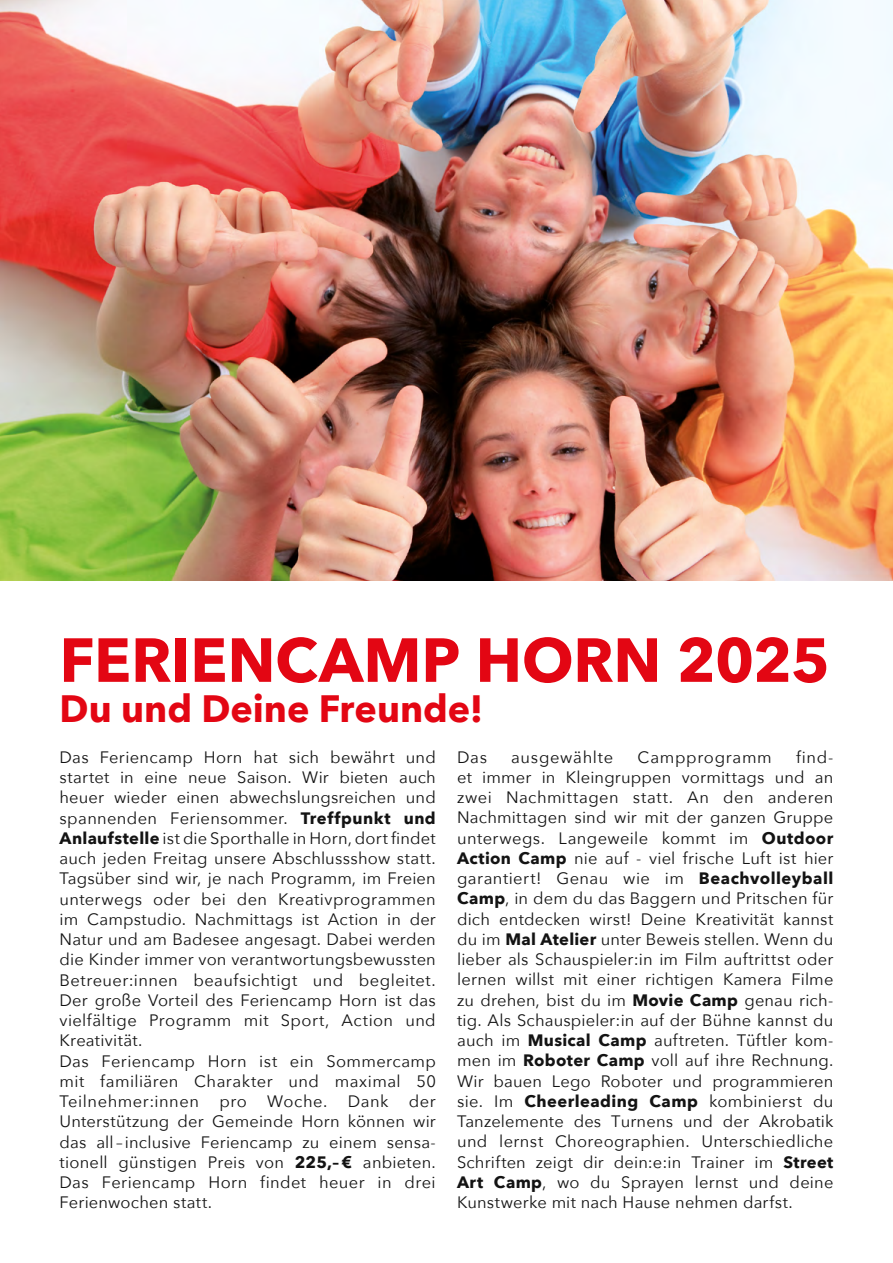
<style>
.page{position:relative;width:893px;height:1263px;background:#fff}
.page>*{position:absolute;margin:0;border:0;box-sizing:border-box;transform-origin:0 0}
.t1{font:700 61.5px "Avenir Next";letter-spacing:-.005em;color:#e30613}
.t2{font:700 37.95px "Avenir Next";color:#e30613}
.t3{font:16.5px/20.2px "Avenir Next";letter-spacing:.015em;color:#131313}
.t4{font:16.5px "Avenir Next";letter-spacing:.04em;color:#131313}
.s1{font-weight:700}
</style>
<div class="page">
<img style="left:0;top:0;width:893px;height:580px">
<h1 class="t1" style="left:60px;top:607px;width:772px">FERIENCAMP HORN 2025</h1>
<h2 class="t2" style="left:60px;top:676px;width:425px">Du und Deine Freunde!</h2>
<p class="t3" style="left:60px;top:746px;width:378px">Das Feriencamp Horn hat sich bewährt und startet in eine neue Saison. Wir bieten auch heuer wieder einen abwechslungsreichen und spannenden Feriensommer. <span class="s1">Treffpunkt und Anlaufstelle</span> ist die Sporthalle in Horn, dort findet auch jeden Freitag unsere Abschlussshow statt.<br>Tagsüber sind wir, je nach Programm, im Freien unterwegs oder bei den Kreativprogrammen im Campstudio. Nachmittags ist Action in der Natur und am Badesee angesagt. Dabei werden die Kinder immer von verantwortungsbewussten Betreuer:innen beaufsichtigt und begleitet.<br>Der große Vorteil des Feriencamp Horn ist das vielfältige Programm mit Sport, Action und Kreativität.<br>Das Feriencamp Horn ist ein Sommercamp mit familiären Charakter und maximal 50<br>Teilnehmer:innen pro Woche. Dank der Unterstützung der Gemeinde Horn können wir das all – inclusive Feriencamp zu einem sensa&shy;tionell günstigen Preis von <span class="s1">225,–€</span> anbieten.<br>Das Feriencamp Horn findet heuer in drei Ferienwochen statt.</p>
<p class="t3" style="left:457px;top:746px;width:31px">Das</p>
<p class="t4" style="left:511px;top:743px;width:104px">ausgewählte</p>
<p class="t4" style="left:637px;top:743px;width:136px">Campprogramm</p>
<p class="t3" style="left:457px;top:746px;width:378px;text-align:justify;text-indent:339px">find&shy;et immer in Kleingruppen vormittags und an zwei Nachmittagen statt. An den anderen Nachmittagen sind wir mit der ganzen Gruppe unterwegs. Langeweile kommt im <span class="s1">Outdoor Action Camp</span> nie auf - viel frische Luft ist hier garantiert! Genau wie im <span class="s1">Beachvolleyball Camp</span>, in dem du das Baggern und Pritschen für dich entdecken wirst! Deine Kreativität kannst du im <span class="s1">Mal Atelier</span> unter Beweis stellen. Wenn du lieber als Schauspieler:in im Film auftrittst oder lernen willst mit einer richtigen Kamera Filme zu drehen, bist du im <span class="s1">Movie Camp</span> genau rich&shy;tig. Als Schauspieler:in auf der Bühne kannst du auch im <span class="s1">Musical Camp</span> auftreten. Tüftler kom&shy;men im <span class="s1">Roboter Camp</span> voll auf ihre Rechnung.<br>Wir bauen Lego Roboter und programmieren sie. Im <span class="s1">Cheerleading Camp</span> kombinierst du Tanzelemente des Turnens und der Akrobatik und lernst Choreographien. Unterschiedliche Schriften zeigt dir dein:e:in Trainer im <span class="s1">Street Art Camp</span>, wo du Sprayen lernst und deine Kunstwerke mit nach Hause nehmen darfst.</p>
</div>
